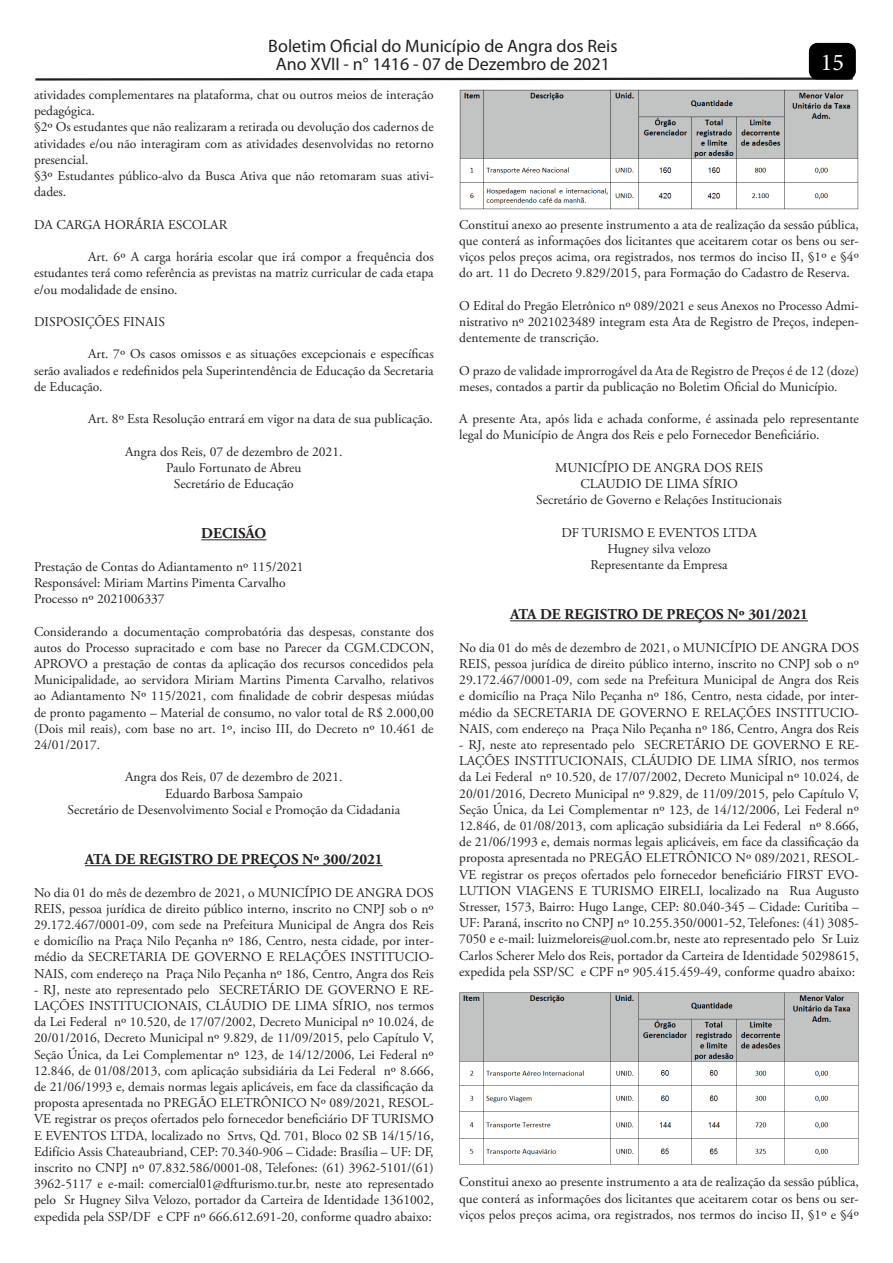
<style>
.page{position:relative;width:893px;height:1263px;background:#fff}
.page>*{position:absolute;margin:0;border:0;box-sizing:border-box;transform-origin:0 0}
.t1{font:24px "Minion Pro";color:#fff}
.t2{font:18px/18px "Myriad Pro";color:#231f20;text-align:center}
.t3{font:700 15px "Adobe Garamond Pro";color:#231f20}
.t4{font:13.5px/16.2px "Adobe Garamond Pro";color:#231f20;text-align:justify}
</style>
<div class="page">
<svg style="left:35px;top:76px;width:818px;height:5px"></svg>
<div style="left:809px;top:43px;width:47px;height:37px;background:#000;border-radius:9px"></div>
<hr style="left:201px;top:539px;width:65px;height:1px;background:#231f20">
<hr style="left:85px;top:865px;width:298px;height:1px;background:#231f20">
<hr style="left:510px;top:620px;width:298px;height:1px;background:#231f20">
<img style="left:459px;top:90px;width:400px;height:119px">
<img style="left:459px;top:992px;width:400px;height:172px">
<h2 class="t2" style="left:268px;top:36px;width:351px">Boletim Oficial do Município de Angra dos Reis<br>Ano XVII - n° 1416 - 07 de Dezembro de 2021</h2>
<h1 class="t1" style="left:821px;top:46px;width:25px">15</h1>
<p class="t4" style="left:34px;top:87px;width:401px;text-align:left">atividades complementares na plataforma, chat ou outros meios de interação pedagógica.<br>§2º Os estudantes que não realizaram a retirada ou devolução dos cadernos de atividades e/ou não interagiram com as atividades desenvolvidas no retorno presencial.<br>§3º Estudantes público-alvo da Busca Ativa que não retomaram suas ativi&shy;dades.</p>
<p class="t4" style="left:34px;top:217px;width:195px">DA CARGA HORÁRIA ESCOLAR</p>
<p class="t4" style="left:34px;top:249px;width:401px;text-indent:54px">Art. 6º A carga horária escolar que irá compor a frequência dos estudantes terá como referência as previstas na matriz curricular de cada etapa e/ou modalidade de ensino.</p>
<p class="t4" style="left:34px;top:314px;width:132px">DISPOSIÇÕES FINAIS</p>
<p class="t4" style="left:34px;top:346px;width:401px;text-indent:54px">Art. 7º Os casos omissos e as situações excepcionais e específicas serão avaliados e redefinidos pela Superintendência de Educação da Secretaria de Educação.</p>
<p class="t4" style="left:88px;top:411px;width:346px">Art. 8º Esta Resolução entrará em vigor na data de sua publicação.</p>
<p class="t4" style="left:125px;top:444px;width:219px;text-align:center">Angra dos Reis, 07 de dezembro de 2021.<br>Paulo Fortunato de Abreu<br>Secretário de Educação</p>
<p class="t3" style="left:201px;top:525px;width:67px">DECISÃO</p>
<p class="t4" style="left:34px;top:559px;width:271px;text-align:left">Prestação de Contas do Adiantamento nº 115/2021<br>Responsável: Miriam Martins Pimenta Carvalho<br>Processo nº 2021006337</p>
<p class="t4" style="left:34px;top:624px;width:401px">Considerando a documentação comprobatória das despesas, constante dos autos do Processo supracitado e com base no Parecer da CGM.CDCON, APROVO a prestação de contas da aplicação dos recursos concedidos pela Municipalidade, ao servidora Miriam Martins Pimenta Carvalho, relativos ao Adiantamento Nº 115/2021, com finalidade de cobrir despesas miúdas de pronto pagamento – Material de consumo, no valor total de R$ 2.000,00 (Dois mil reais), com base no art. 1º, inciso III, do Decreto nº 10.461 de 24/01/2017.</p>
<p class="t4" style="left:68px;top:769px;width:334px;text-align:center">Angra dos Reis, 07 de dezembro de 2021.<br>Eduardo Barbosa Sampaio<br>Secretário de Desenvolvimento Social e Promoção da Cidadania</p>
<p class="t3" style="left:85px;top:851px;width:299px">ATA DE REGISTRO DE PREÇOS Nº 300/2021</p>
<p class="t4" style="left:34px;top:885px;width:401px">No dia 01 do mês de dezembro de 2021, o MUNICÍPIO DE ANGRA DOS REIS, pessoa jurídica de direito público interno, inscrito no CNPJ sob o nº 29.172.467/0001-09, com sede na Prefeitura Municipal de Angra dos Reis e domicílio na Praça Nilo Peçanha nº 186, Centro, nesta cidade, por inter&shy;médio da SECRETARIA DE GOVERNO E RELAÇÕES INSTITUCIO-NAIS, com endereço na Praça Nilo Peçanha nº 186, Centro, Angra dos Reis</p>
<p class="t4" style="left:34px;top:982px;width:401px">- RJ, neste ato representado pelo SECRETÁRIO DE GOVERNO E RE-LAÇÕES INSTITUCIONAIS, CLÁUDIO DE LIMA SÍRIO, nos termos da Lei Federal nº 10.520, de 17/07/2002, Decreto Municipal nº 10.024, de 20/01/2016, Decreto Municipal nº 9.829, de 11/09/2015, pelo Capítulo V, Seção Única, da Lei Complementar nº 123, de 14/12/2006, Lei Federal nº 12.846, de 01/08/2013, com aplicação subsidiária da Lei Federal nº 8.666, de 21/06/1993 e, demais normas legais aplicáveis, em face da classificação da proposta apresentada no PREGÃO ELETRÔNICO Nº 089/2021, RESOL-VE registrar os preços ofertados pelo fornecedor beneficiário DF TURISMO E EVENTOS LTDA, localizado no Srtvs, Qd. 701, Bloco 02 SB 14/15/16, Edifício Assis Chateaubriand, CEP: 70.340-906 – Cidade: Brasília – UF: DF, inscrito no CNPJ nº 07.832.586/0001-08, Telefones: (61) 3962-5101/(61)<br>3962-5117 e e-mail: comercial01@dfturismo.tur.br, neste ato representado pelo Sr Hugney Silva Velozo, portador da Carteira de Identidade 1361002, expedida pela SSP/DF e CPF nº 666.612.691-20, conforme quadro abaixo:</p>
<p class="t4" style="left:459px;top:217px;width:401px">Constitui anexo ao presente instrumento a ata de realização da sessão pública, que conterá as informações dos licitantes que aceitarem cotar os bens ou ser&shy;viços pelos preços acima, ora registrados, nos termos do inciso II, §1º e §4º do art. 11 do Decreto 9.829/2015, para Formação do Cadastro de Reserva.</p>
<p class="t4" style="left:459px;top:298px;width:401px">O Edital do Pregão Eletrônico nº 089/2021 e seus Anexos no Processo Admi&shy;nistrativo nº 2021023489 integram esta Ata de Registro de Preços, indepen&shy;dentemente de transcrição.</p>
<p class="t4" style="left:459px;top:363px;width:401px">O prazo de validade improrrogável da Ata de Registro de Preços é de 12 (doze) meses, contados a partir da publicação no Boletim Oficial do Município.</p>
<p class="t4" style="left:459px;top:411px;width:401px">A presente Ata, após lida e achada conforme, é assinada pelo representante legal do Município de Angra dos Reis e pelo Fornecedor Beneficiário.</p>
<p class="t4" style="left:536px;top:460px;width:247px;text-align:center">MUNICÍPIO DE ANGRA DOS REIS<br>CLAUDIO DE LIMA SÍRIO<br>Secretário de Governo e Relações Institucionais</p>
<p class="t4" style="left:561px;top:525px;width:197px;text-align:center">DF TURISMO E EVENTOS LTDA<br>Hugney silva velozo<br>Representante da Empresa</p>
<p class="t3" style="left:510px;top:606px;width:299px">ATA DE REGISTRO DE PREÇOS Nº 301/2021</p>
<p class="t4" style="left:459px;top:640px;width:401px">No dia 01 do mês de dezembro de 2021, o MUNICÍPIO DE ANGRA DOS REIS, pessoa jurídica de direito público interno, inscrito no CNPJ sob o nº 29.172.467/0001-09, com sede na Prefeitura Municipal de Angra dos Reis e domicílio na Praça Nilo Peçanha nº 186, Centro, nesta cidade, por inter&shy;médio da SECRETARIA DE GOVERNO E RELAÇÕES INSTITUCIO-NAIS, com endereço na Praça Nilo Peçanha nº 186, Centro, Angra dos Reis</p>
<p class="t4" style="left:459px;top:737px;width:401px">- RJ, neste ato representado pelo SECRETÁRIO DE GOVERNO E RE-LAÇÕES INSTITUCIONAIS, CLÁUDIO DE LIMA SÍRIO, nos termos da Lei Federal nº 10.520, de 17/07/2002, Decreto Municipal nº 10.024, de 20/01/2016, Decreto Municipal nº 9.829, de 11/09/2015, pelo Capítulo V, Seção Única, da Lei Complementar nº 123, de 14/12/2006, Lei Federal nº 12.846, de 01/08/2013, com aplicação subsidiária da Lei Federal nº 8.666, de 21/06/1993 e, demais normas legais aplicáveis, em face da classificação da proposta apresentada no PREGÃO ELETRÔNICO Nº 089/2021, RESOL-VE registrar os preços ofertados pelo fornecedor beneficiário FIRST EVO-LUTION VIAGENS E TURISMO EIRELI, localizado na Rua Augusto Stresser, 1573, Bairro: Hugo Lange, CEP: 80.040-345 – Cidade: Curitiba – UF: Paraná, inscrito no CNPJ nº 10.255.350/0001-52, Telefones: (41) 3085- 7050 e e-mail: luizmeloreis@uol.com.br, neste ato representado pelo Sr Luiz Carlos Scherer Melo dos Reis, portador da Carteira de Identidade 50298615, expedida pela SSP/SC e CPF nº 905.415.459-49, conforme quadro abaixo:</p>
<p class="t4" style="left:459px;top:1174px;width:401px">Constitui anexo ao presente instrumento a ata de realização da sessão pública, que conterá as informações dos licitantes que aceitarem cotar os bens ou ser&shy;viços pelos preços acima, ora registrados, nos termos do inciso II, §1º e §4º</p>
</div>
